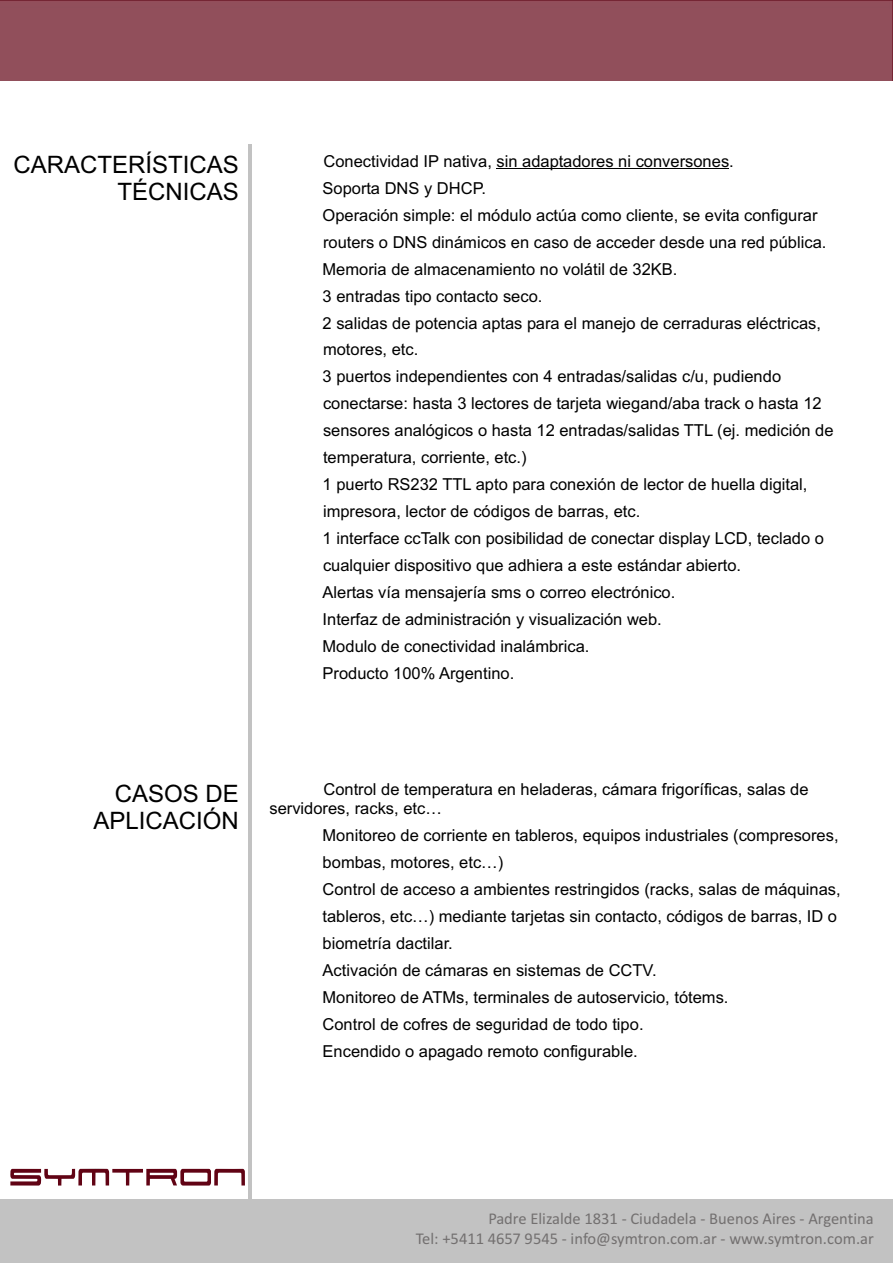
<style>
.page{position:relative;width:894px;height:1263px;background:#fff}
.page>*{position:absolute;margin:0;border:0;box-sizing:border-box;transform-origin:0 0}
.t1{font:24px/26.8px "Arial";color:#000;text-align:right}
.t2{font:16.5px/27px "Arial";color:#000}
.t3{font:16.5px/20.1px "Calibri";color:#737070;text-align:right}
</style>
<div class="page">
<div style="left:0;top:1199px;width:893px;height:64px;background:#c2c2c2"></div>
<div style="left:0;top:0;width:893px;height:80px;background:#914f5b"></div>
<svg style="left:10px;top:1169px;width:235px;height:17px"></svg>
<hr style="left:249px;top:144px;width:3px;height:1056px;background:#c2c2c2">
<hr style="left:497px;top:168px;width:232px;height:1px;background:#000">
<h1 class="t1" style="left:13px;top:154px;width:227px">CARACTERÍSTICAS<br>TÉCNICAS</h1>
<p class="t2" style="left:323px;top:149px;width:513px;text-indent:-24px">• Conectividad IP nativa, sin adaptadores ni conversones.<br>Soporta DNS y DHCP.<br>Operación simple: el módulo actúa como cliente, se evita configurar routers o DNS dinámicos en caso de acceder desde una red pública.<br>Memoria de almacenamiento no volátil de 32KB.<br>3 entradas tipo contacto seco.<br>2 salidas de potencia aptas para el manejo de cerraduras eléctricas, motores, etc.<br>3 puertos independientes con 4 entradas/salidas c/u, pudiendo conectarse: hasta 3 lectores de tarjeta wiegand/aba track o hasta 12 sensores analógicos o hasta 12 entradas/salidas TTL (ej. medición de temperatura, corriente, etc.)<br>1 puerto RS232 TTL apto para conexión de lector de huella digital, impresora, lector de códigos de barras, etc.<br>1 interface ccTalk con posibilidad de conectar display LCD, teclado o cualquier dispositivo que adhiera a este estándar abierto.<br>Alertas vía mensajería sms o correo electrónico.<br>Interfaz de administración y visualización web.<br>Modulo de conectividad inalámbrica.<br>Producto 100% Argentino.</p>
<h1 class="t1" style="left:93px;top:782px;width:147px">CASOS DE<br>APLICACIÓN</h1>
<p class="t2" style="left:269px;top:781px;width:541px;line-height:18.6px;text-indent:29px">• Control de temperatura en heladeras, cámara frigoríficas, salas de servidores, racks, etc…</p>
<p class="t2" style="left:323px;top:823px;width:520px">Monitoreo de corriente en tableros, equipos industriales (compresores, bombas, motores, etc…)<br>Control de acceso a ambientes restringidos (racks, salas de máquinas, tableros, etc…) mediante tarjetas sin contacto, códigos de barras, ID o biometría dactilar.<br>Activación de cámaras en sistemas de CCTV.<br>Monitoreo de ATMs, terminales de autoservicio, tótems.<br>Control de cofres de seguridad de todo tipo.<br>Encendido o apagado remoto configurable.</p>
<p class="t3" style="left:416px;top:1209px;width:460px">Padre Elizalde 1831 - Ciudadela - Buenos Aires - Argentina<br>Tel: +5411 4657 9545 - info@symtron.com.ar - www.symtron.com.ar</p>
</div>
